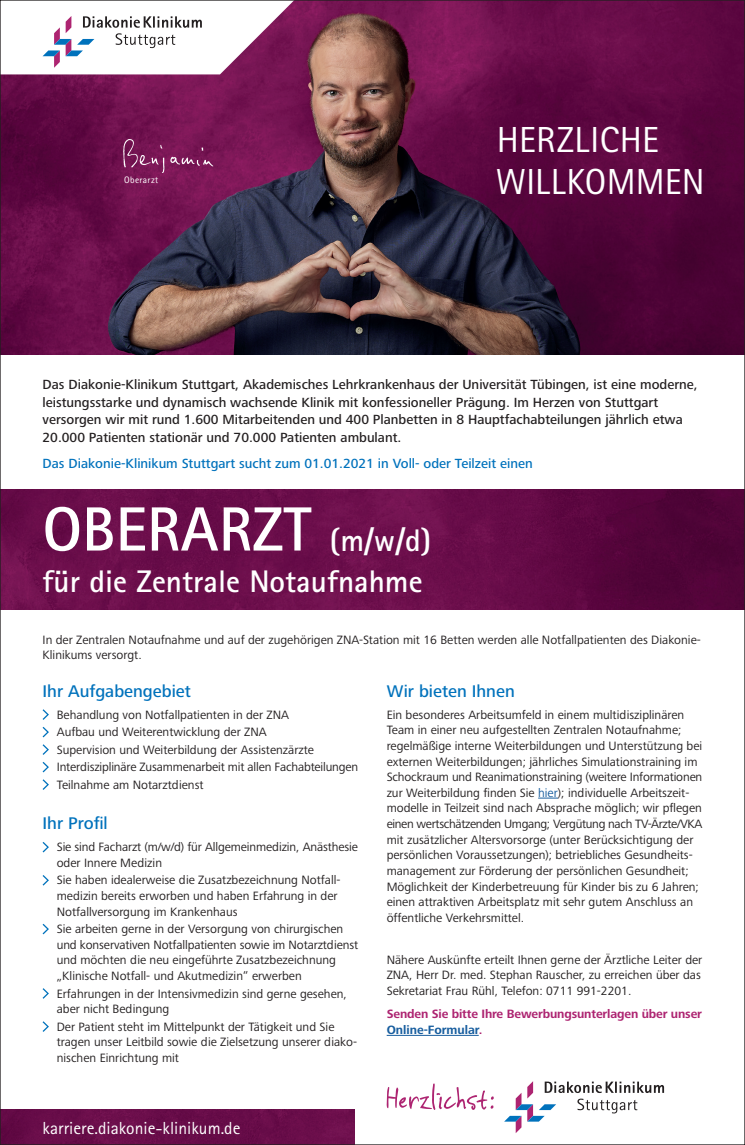
<style>
.page{position:relative;width:745px;height:1145px;background:#fff}
.page>*{position:absolute;margin:0;border:0;box-sizing:border-box;transform-origin:0 0}
.t1{font:700 62.5px "Rotis Sans Serif";color:#fff}
.t2{font:36.25px/42.5px "Rotis Sans Serif";letter-spacing:.005em;color:#fff}
.t3{font:700 31.25px "Rotis Sans Serif";color:#fff}
.t4{font:500 17.5px "Frutiger Next Pro";color:#0072bc}
.t5{font:17.5px "Rotis Sans Serif";color:#fff}
.t6{font:500 13.75px/17.5px "Frutiger Next Pro";color:#231f20}
.t7{font:500 13.75px "Frutiger Next Pro";color:#0072bc}
.t8{font:12.5px/15.6px "Frutiger Next Pro";color:#231f20}
.t9{font:700 12.5px/15.6px "Frutiger Next Pro";letter-spacing:-.01em;color:#ad2471}
.t10{font:9.38px "Rotis Sans Serif";letter-spacing:.04em;color:#fff}
.s1{font-size:31.25px}
.s2{color:#175d9e}
</style>
<div class="page">
<img style="left:2px;top:1109px;width:352px;height:33px">
<svg style="left:386px;top:1083px;width:107px;height:26px"></svg>
<svg style="left:504px;top:1081px;width:159px;height:52px"></svg>
<img style="left:2px;top:2px;width:740px;height:352px">
<svg style="left:2px;top:2px;width:292px;height:72px"></svg>
<img style="left:2px;top:489px;width:740px;height:120px">
<svg style="left:42px;top:709px;width:7px;height:81px"></svg>
<svg style="left:42px;top:842px;width:7px;height:11px"></svg>
<svg style="left:42px;top:875px;width:7px;height:11px"></svg>
<svg style="left:42px;top:923px;width:7px;height:12px"></svg>
<svg style="left:42px;top:988px;width:7px;height:11px"></svg>
<svg style="left:42px;top:1021px;width:7px;height:11px"></svg>
<svg style="left:538px;top:797px;width:19px;height:1px"></svg>
<hr style="left:386px;top:1035px;width:92px;height:1px;background:#175d9e">
<img style="left:122px;top:137px;width:100px;height:36px">
<p class="t10" style="left:124px;top:174px;width:36px">Oberarzt</p>
<h2 class="t2" style="left:495px;top:118px;width:210px">HERZLICHE<br>WILLKOMMEN</h2>
<p class="t6" style="left:43px;top:376px;width:656px">Das Diakonie-Klinikum Stuttgart, Akademisches Lehrkrankenhaus der Universität Tübingen, ist eine moderne, leistungsstarke und dynamisch wachsende Klinik mit konfessioneller Prägung. Im Herzen von Stuttgart versorgen wir mit rund 1.600 Mitarbeitenden und 400 Planbetten in 8 Hauptfachabteilungen jährlich etwa 20.000 Patienten stationär und 70.000 Patienten ambulant.</p>
<p class="t7" style="left:43px;top:455px;width:491px">Das Diakonie-Klinikum Stuttgart sucht zum 01.01.2021 in Voll- oder Teilzeit einen</p>
<h1 class="t1" style="left:43px;top:490px;width:390px">OBERARZT <span class="s1">(m/w/d)</span></h1>
<h3 class="t3" style="left:43px;top:561px;width:381px">für die Zentrale Notaufnahme</h3>
<p class="t8" style="left:43px;top:631px;width:659px">In der Zentralen Notaufnahme und auf der zugehörigen ZNA-Station mit 16 Betten werden alle Notfallpatienten des Diakonie-<br>Klinikums versorgt.</p>
<h3 class="t4" style="left:43px;top:681px;width:150px">Ihr Aufgabengebiet</h3>
<p class="t8" style="left:57px;top:705px;width:303px;line-height:17.5px">Behandlung von Notfallpatienten in der ZNA<br>Aufbau und Weiterentwicklung der ZNA<br>Supervision und Weiterbildung der Assistenzärzte Interdisziplinäre Zusammenarbeit mit allen Fachabteilungen Teilnahme am Notarztdienst</p>
<h3 class="t4" style="left:43px;top:813px;width:67px">Ihr Profil</h3>
<p class="t8" style="left:57px;top:839px;width:302px">Sie sind Facharzt (m/w/d) für Allgemeinmedizin, Anästhesie oder Innere Medizin</p>
<p class="t8" style="left:57px;top:872px;width:285px">Sie haben idealerweise die Zusatzbezeichnung Notfall&shy;medizin bereits erworben und haben Erfahrung in der<br>Notfallversorgung im Krankenhaus</p>
<p class="t8" style="left:57px;top:921px;width:303px">Sie arbeiten gerne in der Versorgung von chirurgischen und konservativen Notfallpatienten sowie im Notarztdienst und möchten die neu eingeführte Zusatzbezeichnung „Klinische Notfall- und Akutmedizin“ erwerben</p>
<p class="t8" style="left:57px;top:985px;width:291px">Erfahrungen in der Intensivmedizin sind gerne gesehen, aber nicht Bedingung</p>
<p class="t8" style="left:57px;top:1018px;width:302px">Der Patient steht im Mittelpunkt der Tätigkeit und Sie tragen unser Leitbild sowie die Zielsetzung unserer diako&shy;nischen Einrichtung mit</p>
<h3 class="t5" style="left:43px;top:1117px;width:199px">karriere.diakonie-klinikum.de</h3>
<h3 class="t4" style="left:386px;top:681px;width:129px">Wir bieten Ihnen</h3>
<p class="t8" style="left:386px;top:706px;width:317px">Ein besonderes Arbeitsumfeld in einem multidisziplinären Team in einer neu aufgestellten Zentralen Notaufnahme; regelmäßige interne Weiterbildungen und Unterstützung bei externen Weiterbildungen; jährliches Simulationstraining im Schockraum und Reanimationstraining (weitere Informationen zur Weiterbildung finden Sie <span class="s2">hier</span>); individuelle Arbeitszeit&shy;modelle in Teilzeit sind nach Absprache möglich; wir pflegen einen wertschätzenden Umgang; Vergütung nach TV-Ärzte/VKA mit zusätzlicher Altersvorsorge (unter Berücksichtigung der persönlichen Voraussetzungen); betriebliches Gesundheits&shy;management zur Förderung der persönlichen Gesundheit; Möglichkeit der Kinderbetreuung für Kinder bis zu 6 Jahren; einen attraktiven Arbeitsplatz mit sehr gutem Anschluss an öffentliche Verkehrsmittel.</p>
<p class="t8" style="left:386px;top:951px;width:317px;text-align:justify">Nähere Auskünfte erteilt Ihnen gerne der Ärztliche Leiter der ZNA, Herr Dr. med. Stephan Rauscher, zu erreichen über das Sekretariat Frau Rühl, Telefon: 0711 991-2201.</p>
<p class="t9" style="left:386px;top:1006px;width:317px">Senden Sie bitte Ihre Bewerbungsunterlagen über unser<br><span class="s2">Online-Formular</span>.</p>
</div>
